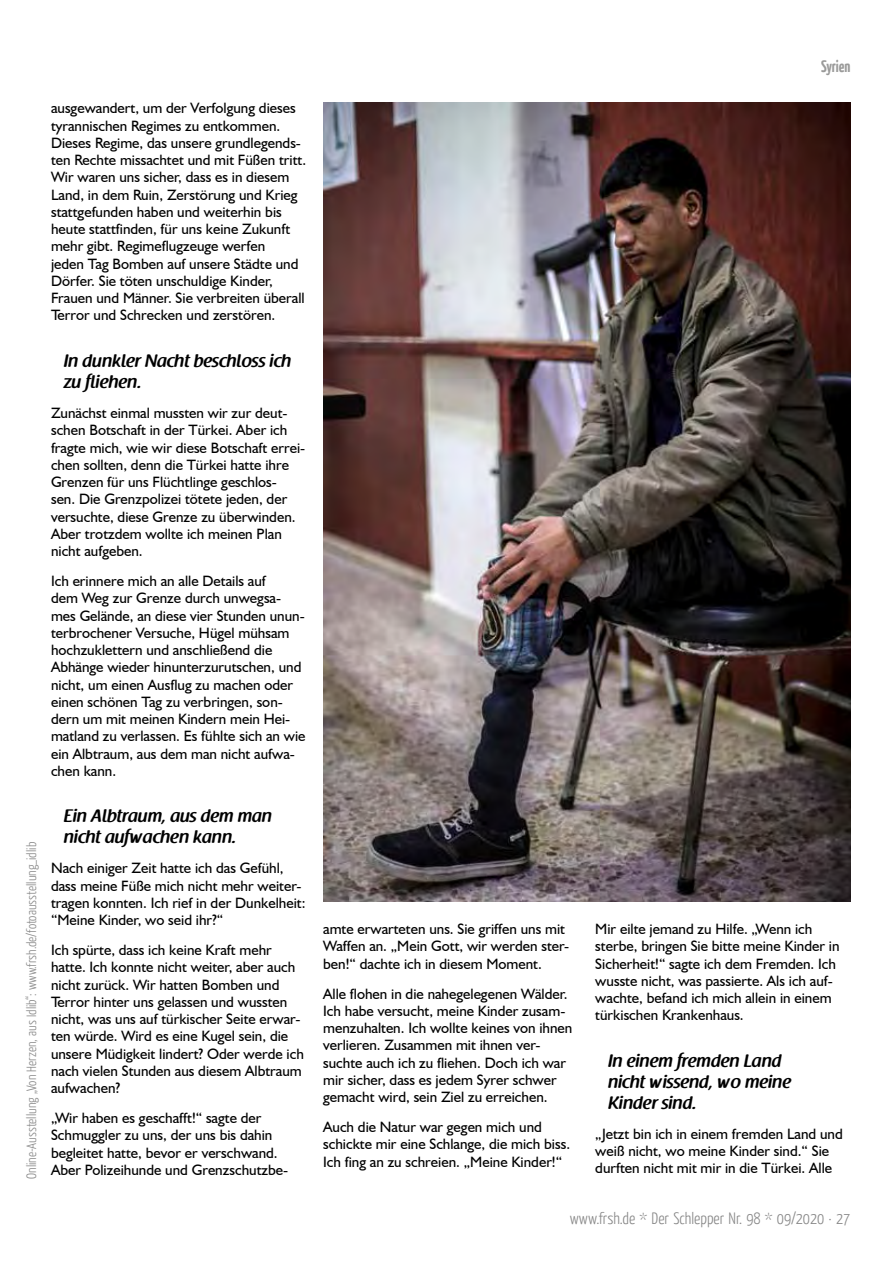
<style>
.page{position:relative;width:893px;height:1263px;background:#fff}
.page>*{position:absolute;margin:0;border:0;box-sizing:border-box;transform-origin:0 0}
.t1{font:600 18px/21px "Raspoutine";color:#000}
.t2{font:300 16.5px "Yanone Kaffeesatz";color:#878787}
.t3{font:700 16.5px "Yanone Kaffeesatz";color:#575756}
.t4{font:15px/17.2px "Humanist 521 BT";color:#000}
.t5{font:300 13.5px "Yanone Kaffeesatz";color:#878787}
</style>
<div class="page">
<img style="left:323px;top:102px;width:527px;height:799px">
<p class="t5" style="left:23px;top:1178px;width:338px;rotate:-90deg">Online-Ausstellung „Von Herzen, aus Idlib“: www.frsh.de/fotoausstellung_idlib</p>
<p class="t4" style="left:51px;top:99px;width:257px">ausgewandert, um der Verfolgung dieses tyrannischen Regimes zu entkommen.<br>Dieses Regime, das unsere grundlegends&shy;ten Rechte missachtet und mit Füßen tritt.<br>Wir waren uns sicher, dass es in diesem Land, in dem Ruin, Zerstörung und Krieg stattgefunden haben und weiterhin bis heute stattfinden, für uns keine Zukunft mehr gibt. Regimeflugzeuge werfen<br>jeden Tag Bomben auf unsere Städte und Dörfer. Sie töten unschuldige Kinder, Frauen und Männer. Sie verbreiten überall Terror und Schrecken und zerstören.</p>
<p class="t1" style="left:64px;top:351px;width:229px">In dunkler Nacht beschloss ich zu fliehen.</p>
<p class="t4" style="left:51px;top:404px;width:256px">Zunächst einmal mussten wir zur deut&shy;schen Botschaft in der Türkei. Aber ich fragte mich, wie wir diese Botschaft errei&shy;chen sollten, denn die Türkei hatte ihre Grenzen für uns Flüchtlinge geschlos-<br>sen. Die Grenzpolizei tötete jeden, der versuchte, diese Grenze zu überwinden.<br>Aber trotzdem wollte ich meinen Plan nicht aufgeben.</p>
<p class="t4" style="left:51px;top:572px;width:256px">Ich erinnere mich an alle Details auf<br>dem Weg zur Grenze durch unwegsa&shy;mes Gelände, an diese vier Stunden unun&shy;terbrochener Versuche, Hügel mühsam hochzuklettern und anschließend die Abhänge wieder hinunterzurutschen, und nicht, um einen Ausflug zu machen oder einen schönen Tag zu verbringen, son&shy;dern um mit meinen Kindern mein Hei&shy;matland zu verlassen. Es fühlte sich an wie ein Albtraum, aus dem man nicht aufwa&shy;chen kann.</p>
<p class="t1" style="left:64px;top:806px;width:210px">Ein Albtraum, aus dem man nicht aufwachen kann.</p>
<p class="t4" style="left:51px;top:859px;width:256px">Nach einiger Zeit hatte ich das Gefühl, dass meine Füße mich nicht mehr weiter&shy;tragen konnten. Ich rief in der Dunkelheit: “Meine Kinder, wo seid ihr?“</p>
<p class="t4" style="left:51px;top:941px;width:254px">Ich spürte, dass ich keine Kraft mehr hatte. Ich konnte nicht weiter, aber auch nicht zurück. Wir hatten Bomben und Terror hinter uns gelassen und wussten nicht, was uns auf türkischer Seite erwar&shy;ten würde. Wird es eine Kugel sein, die unsere Müdigkeit lindert? Oder werde ich nach vielen Stunden aus diesem Albtraum aufwachen?</p>
<p class="t4" style="left:51px;top:1109px;width:239px">„Wir haben es geschafft!“ sagte der Schmuggler zu uns, der uns bis dahin begleitet hatte, bevor er verschwand.<br>Aber Polizeihunde und Grenzschutzbe-</p>
<p class="t3" style="left:821px;top:55px;width:31px">Syrien</p>
<p class="t4" style="left:323px;top:920px;width:248px">amte erwarteten uns. Sie griffen uns mit<br>Waffen an. „Mein Gott, wir werden ster&shy;ben!“ dachte ich in diesem Moment.</p>
<p class="t4" style="left:323px;top:985px;width:251px">Alle flohen in die nahegelegenen Wälder.<br>Ich habe versucht, meine Kinder zusam&shy;menzuhalten. Ich wollte keines von ihnen verlieren. Zusammen mit ihnen ver&shy;suchte auch ich zu fliehen. Doch ich war mir sicher, dass es jedem Syrer schwer gemacht wird, sein Ziel zu erreichen.</p>
<p class="t4" style="left:323px;top:1118px;width:248px">Auch die Natur war gegen mich und schickte mir eine Schlange, die mich biss.<br>Ich fing an zu schreien. „Meine Kinder!“</p>
<p class="t4" style="left:595px;top:920px;width:246px">Mir eilte jemand zu Hilfe. „Wenn ich sterbe, bringen Sie bitte meine Kinder in Sicherheit!“ sagte ich dem Fremden. Ich wusste nicht, was passierte. Als ich auf&shy;wachte, befand ich mich allein in einem türkischen Krankenhaus.</p>
<p class="t1" style="left:608px;top:1051px;width:185px">In einem fremden Land nicht wissend, wo meine<br>Kinder sind.</p>
<p class="t4" style="left:595px;top:1125px;width:249px">„Jetzt bin ich in einem fremden Land und weiß nicht, wo meine Kinder sind.“ Sie durften nicht mit mir in die Türkei. Alle</p>
<p class="t2" style="left:570px;top:1208px;width:282px">www.frsh.de * Der Schlepper Nr. 98 * 09/2020 · 27</p>
</div>
